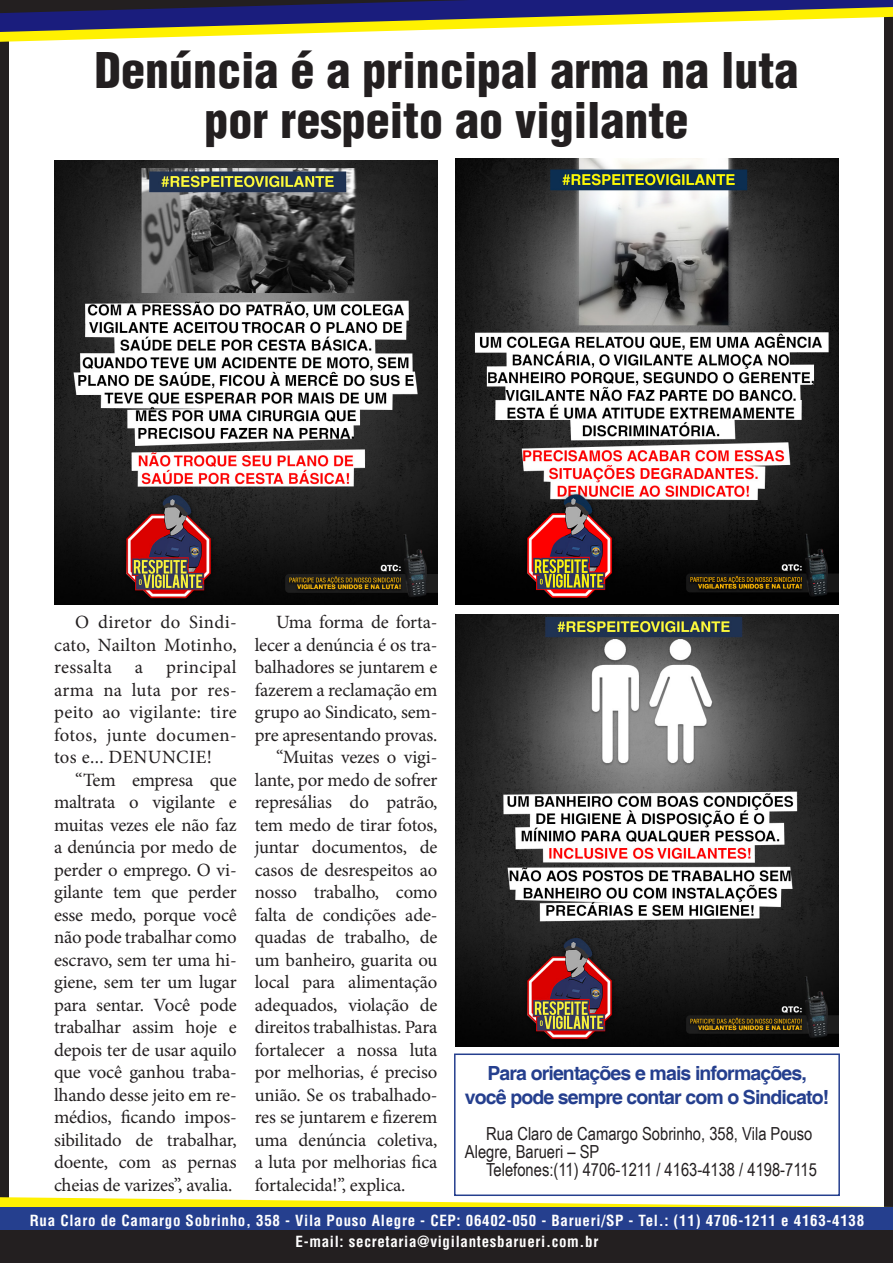
<style>
.page{position:relative;width:893px;height:1263px;background:#fff}
.page>*{position:absolute;margin:0;border:0;box-sizing:border-box;transform-origin:0 0}
.t1{font:900 condensed 48px "Helvetica LT Std";color:#231f20}
.t2{font:700 19.5px/24px "Helvetica";letter-spacing:-.045em;color:#253f8e;text-align:center}
.t3{font:18.75px/22.5px "Minion Pro";letter-spacing:-.01em;color:#231f20;text-align:justify}
.t4{font:18px/18px "Arial Narrow";color:#231f20}
.t5{font:700 condensed 15px "Helvetica";letter-spacing:.045em;color:#fff}
</style>
<div class="page">
<div style="left:0;top:0;width:893px;height:1263px;border:9px solid #231f20"></div>
<svg style="left:0;top:0;width:893px;height:156px"></svg>
<svg style="left:0;top:1197px;width:893px;height:10px"></svg>
<div style="left:0;top:1207px;width:893px;height:26px;background:#253f8e"></div>
<div style="left:0;top:1230px;width:893px;height:26px;background:#231f20"></div>
<img style="left:455px;top:614px;width:384px;height:432px">
<img style="left:455px;top:158px;width:384px;height:447px">
<img style="left:54px;top:160px;width:383px;height:445px">
<div style="left:454px;top:1053px;width:386px;height:143px;border:2px solid #253f8e"></div>
<p class="t1" style="left:94px;top:40px;width:706px">Denúncia é a principal arma na luta</p>
<p class="t1" style="left:204px;top:90px;width:485px">por respeito ao vigilante</p>
<p class="t3" style="left:54px;top:611px;width:184px;text-indent:21px">O diretor do Sindi&shy;cato, Nailton Motinho, ressalta a principal arma na luta por res&shy;peito ao vigilante: tire fotos, junte documen&shy;tos e... DENUNCIE!</p>
<p class="t3" style="left:54px;top:768px;width:184px;text-indent:21px">“Tem empresa que maltrata o vigilante e muitas vezes ele não faz a denúncia por medo de perder o emprego. O vi&shy;gilante tem que perder esse medo, porque você não pode trabalhar como escravo, sem ter uma hi&shy;giene, sem ter um lugar para sentar. Você pode trabalhar assim hoje e depois ter de usar aquilo que você ganhou traba&shy;lhando desse jeito em re&shy;médios, ficando impos&shy;sibilitado de trabalhar, doente, com as pernas cheias de varizes”, avalia.</p>
<p class="t3" style="left:255px;top:611px;width:184px;text-indent:21px">Uma forma de forta&shy;lecer a denúncia é os tra&shy;balhadores se juntarem e fazerem a reclamação em grupo ao Sindicato, sem&shy;pre apresentando provas.</p>
<p class="t3" style="left:255px;top:746px;width:184px;text-indent:21px">“Muitas vezes o vigi&shy;lante, por medo de sofrer represálias do patrão, tem medo de tirar fotos, juntar documentos, de casos de desrespeitos ao nosso trabalho, como falta de condições ade&shy;quadas de trabalho, de um banheiro, guarita ou local para alimentação adequados, violação de direitos trabalhistas. Para fortalecer a nossa luta por melhorias, é preciso união. Se os trabalhado&shy;res se juntarem e fizerem uma denúncia coletiva, a luta por melhorias fica fortalecida!”, explica.</p>
<p class="t2" style="left:465px;top:1062px;width:366px">Para orientações e mais informações, você pode sempre contar com o Sindicato!</p>
<p class="t4" style="left:465px;top:1124px;width:349px;text-indent:21px">Rua Claro de Camargo Sobrinho, 358, Vila Pouso<br>Alegre, Barueri – SP</p>
<p class="t4" style="left:486px;top:1160px;width:332px">Telefones:(11) 4706-1211 / 4163-4138 / 4198-7115</p>
<p class="t5" style="left:30px;top:1212px;width:836px">Rua Claro de Camargo Sobrinho, 358 - Vila Pouso Alegre - CEP: 06402-050 - Barueri/SP - Tel.: (11) 4706-1211 e 4163-4138</p>
<p class="t5" style="left:296px;top:1232px;width:304px">E-mail: secretaria@vigilantesbarueri.com.br</p>
</div>
